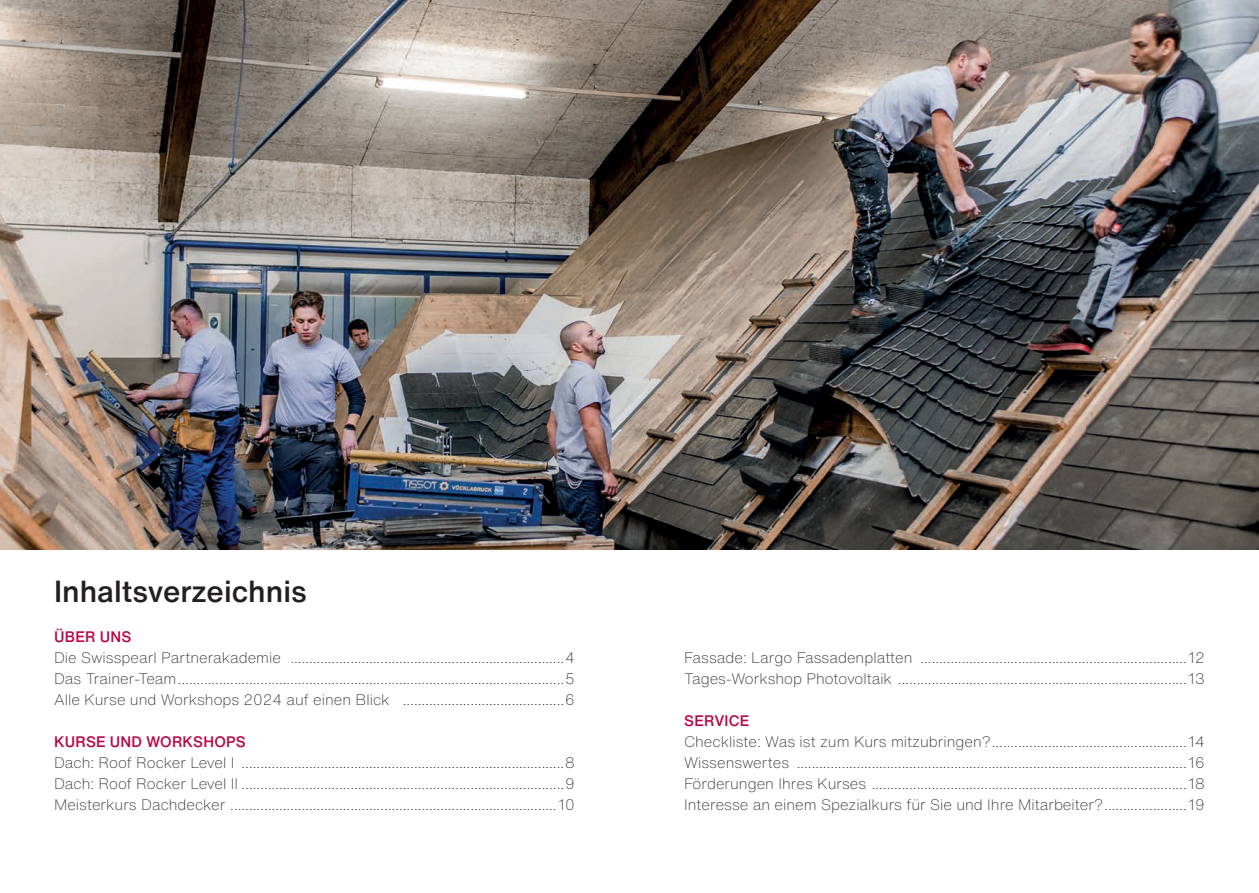
<style>
.page{position:relative;width:1259px;height:893px;background:#fff}
.page>*{position:absolute;margin:0;border:0;box-sizing:border-box;transform-origin:0 0}
.t1{font:500 30px "Helvetica Now Text";color:#231f20}
.t2{font:200 15px/21px "Helvetica Now Text";color:#231f20;text-align:justify}
.t3{font:500 15px "Helvetica Now Text";letter-spacing:.01em;color:#b80546}
</style>
<div class="page">
<img style="left:0;top:0;width:1259px;height:549px">
<h1 class="t1" style="left:54px;top:571px;width:254px">Inhaltsverzeichnis</h1>
<p class="t3" style="left:54px;top:627px;width:79px">ÜBER UNS</p>
<p class="t2" style="left:54px;top:647px;width:522px">Die Swisspearl Partnerakademie .........................................................................4<br>Das Trainer-Team.......................................................................................................5<br>Alle Kurse und Workshops 2024 auf einen Blick ...........................................6</p>
<p class="t3" style="left:54px;top:732px;width:193px">KURSE UND WORKSHOPS</p>
<p class="t2" style="left:54px;top:752px;width:522px">Dach: Roof Rocker Level I ......................................................................................8<br>Dach: Roof Rocker Level II ......................................................................................9<br>Meisterkurs Dachdecker ....................................................................................... 10</p>
<p class="t2" style="left:684px;top:647px;width:522px">Fassade: Largo Fassadenplatten ....................................................................... 12<br>Tages-Workshop Photovoltaik ............................................................................. 13</p>
<p class="t3" style="left:684px;top:711px;width:67px">SERVICE</p>
<p class="t2" style="left:684px;top:731px;width:522px">Checkliste: Was ist zum Kurs mitzubringen?.................................................... 14<br>Wissenswertes ........................................................................................................ 16<br>Förderungen Ihres Kurses .................................................................................... 18<br>Interesse an einem Spezialkurs für Sie und Ihre Mitarbeiter?...................... 19</p>
</div>
